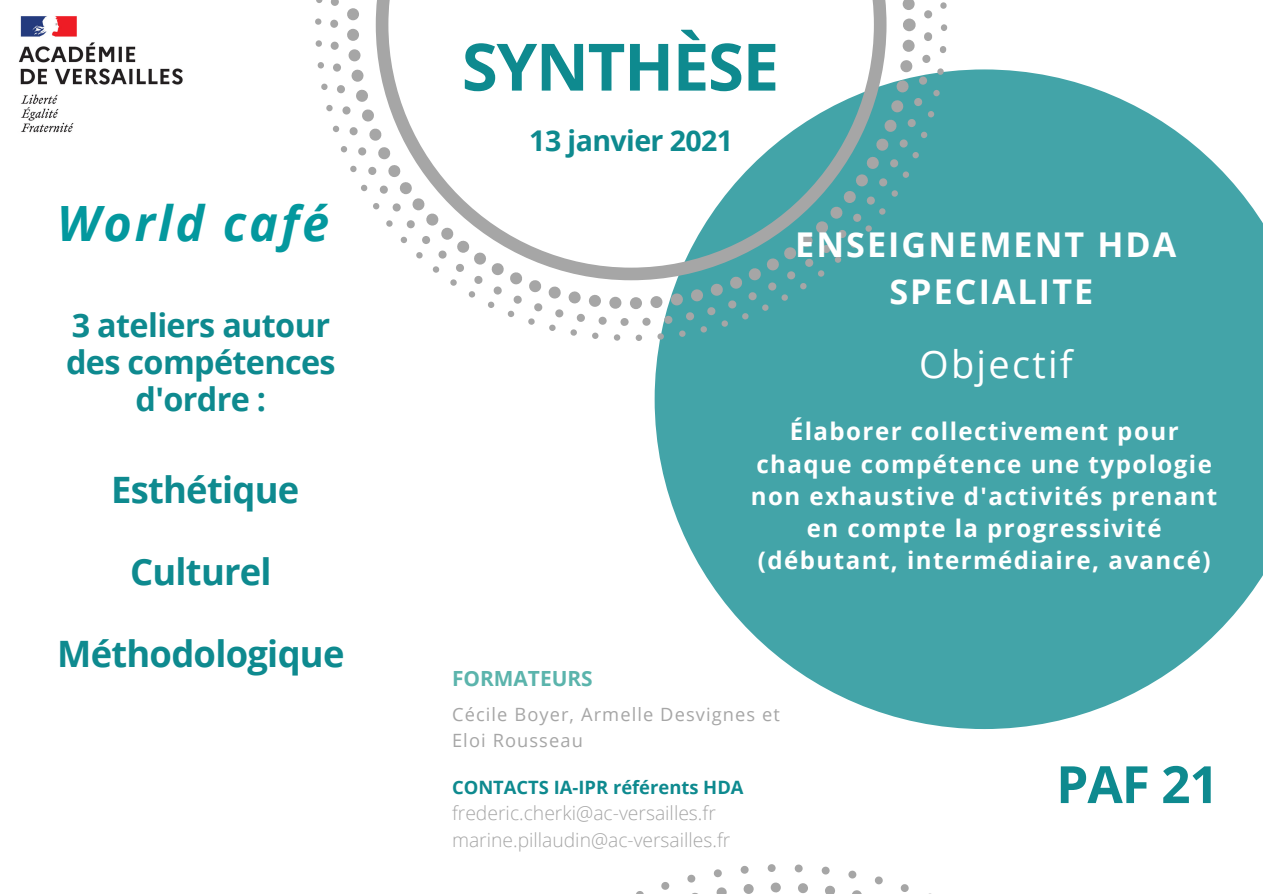
<style>
.page{position:relative;width:1263px;height:894px;background:#fff}
.page>*{position:absolute;margin:0;border:0;box-sizing:border-box;transform-origin:0 0}
.t1{font:700 65.25px "Open Sans";letter-spacing:-.02em;color:#0e8a8f}
.t2{font:700 51.3px "Open Sans";color:#0e8a8f}
.t3{font:italic 700 48.6px "Open Sans";letter-spacing:.06em;color:#03989e}
.t4{font:37.95px "Open Sans";letter-spacing:.06em;color:#fff}
.t5{font:700 36.3px "Open Sans";letter-spacing:-.02em;color:#0e8a8f}
.t6{font:700 34.2px "Open Sans";letter-spacing:.06em;color:#fff}
.t7{font:700 32.4px/37px "Open Sans";letter-spacing:-.02em;color:#0e8a8f;text-align:center}
.t8{font:700 28.5px "Open Sans";letter-spacing:-.02em;color:#0e8a8f}
.t9{font:700 24.15px/32.2px "Open Sans";letter-spacing:.06em;color:#fff;text-align:center}
.t10{font:700 20.85px "Open Sans";color:#5bb4ac}
.t11{font:300 19.35px "Open Sans";color:#a6a6a6}
.t12{font:700 18.45px "Open Sans";color:#0e8a8f}
.t13{font:18.3px/25.5px "Open Sans";letter-spacing:.06em;color:#a6a6a6}
</style>
<div class="page">
<svg style="left:655px;top:69px;width:608px;height:659px;fill:#43a4a8"></svg>
<svg style="left:315px;top:0;width:632px;height:341px"></svg>
<svg style="left:636px;top:864px;width:273px;height:29px"></svg>
<img style="left:18px;top:16px;width:165px;height:117px">
<p class="t3" style="left:57px;top:189px;width:274px">World café</p>
<p class="t7" style="left:66px;top:305px;width:271px">3 ateliers autour des compétences d'ordre :</p>
<p class="t5" style="left:111px;top:464px;width:190px">Esthétique</p>
<p class="t5" style="left:130px;top:546px;width:143px">Culturel</p>
<p class="t5" style="left:57px;top:628px;width:289px">Méthodologique</p>
<p class="t1" style="left:462px;top:21px;width:319px">SYNTHÈSE</p>
<p class="t8" style="left:529px;top:121px;width:205px">13 janvier 2021</p>
<p class="t6" style="left:795px;top:220px;width:383px">ENSEIGNEMENT HDA</p>
<p class="t6" style="left:889px;top:267px;width:205px">SPECIALITE</p>
<p class="t4" style="left:919px;top:337px;width:155px">Objectif</p>
<p class="t10" style="left:452px;top:663px;width:142px">FORMATEURS</p>
<p class="t9" style="left:751px;top:414px;width:468px">Élaborer collectivement pour chaque compétence une typologie non exhaustive d'activités prenant en compte la progressivité (débutant, intermédiaire, avancé)</p>
<p class="t13" style="left:452px;top:701px;width:329px">Cécile Boyer, Armelle Desvignes et<br>Eloi Rousseau</p>
<p class="t12" style="left:452px;top:774px;width:293px">CONTACTS IA-IPR référents HDA</p>
<p class="t11" style="left:452px;top:799px;width:265px">frederic.cherki@ac-versailles.fr</p>
<p class="t11" style="left:452px;top:826px;width:280px">marine.pillaudin@ac-versailles.fr</p>
<p class="t2" style="left:1056px;top:748px;width:164px">PAF 21</p>
</div>
